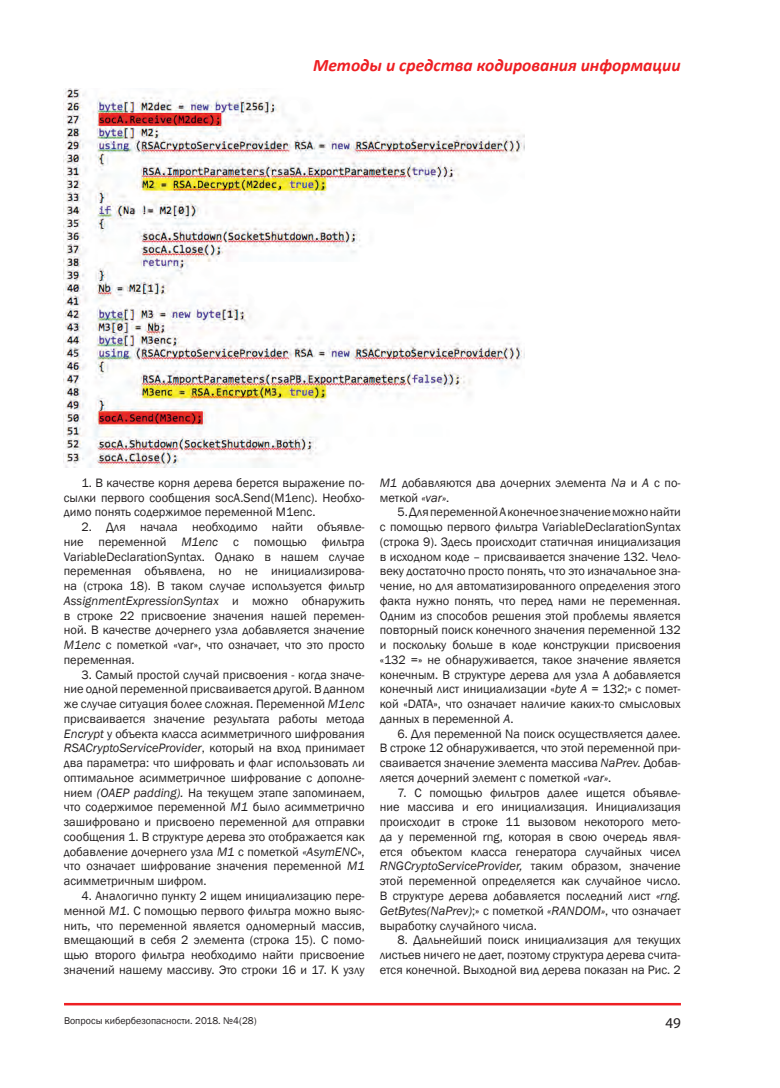
<style>
.page{position:relative;width:780px;height:1088px;background:#fff}
.page>*{position:absolute;margin:0;border:0;box-sizing:border-box;transform-origin:0 0}
.t1{font:italic 700 17.5px "Calibri";color:#ee1f23}
.t2{font:15px "Myriad Pro";color:#231f20}
.Текст_основной{font:12.5px/14.8px "Franklin Gothic";color:#231f20;text-align:justify}
.t3{font:10px "Franklin Gothic";color:#231f20}
.s1{font-style:italic}
</style>
<div class="page">
<hr style="left:64px;top:1003px;width:617px;height:2px;background:#ee1f23">
<img style="left:64px;top:89px;width:460px;height:379px">
<h1 class="t1" style="left:313px;top:54px;width:369px">Методы и средства кодирования информации</h1>
<p class="Текст_основной" style="left:64px;top:476px;width:302px;text-indent:18px">1. В качестве корня дерева берется выражение по&shy;сылки первого сообщения socA.Send(M1enc). Необхо&shy;димо понять содержимое переменной M1enc.</p>
<p class="Текст_основной" style="left:64px;top:520px;width:302px;text-indent:18px">2. Для начала необходимо найти объявле&shy;ние переменной <span class="s1">M1enc</span> с помощью фильтра VariableDeclarationSyntax. Однако в нашем случае переменная объявлена, но не инициализирова&shy;на (строка 18). В таком случае используется фильтр <span class="s1">AssignmentExpressionSyntax</span> и можно обнаружить в строке 22 присвоение значения нашей перемен&shy;ной. В качестве дочернего узла добавляется значение <span class="s1">M1enc</span> с пометкой «var», что означает, что это просто переменная.</p>
<p class="Текст_основной" style="left:64px;top:667px;width:302px;text-indent:18px">3. Самый простой случай присвоения - когда значе&shy;ние одной переменной присваивается другой. В данном же случае ситуация более сложная. Переменной <span class="s1">M1enc </span>присваивается значение результата работы метода <span class="s1">Encrypt</span> у объекта класса асимметричного шифрования <span class="s1">RSACryptoServiceProvider</span>, который на вход принимает два параметра: что шифровать и флаг использовать ли оптимальное асимметричное шифрование с дополне&shy;нием <span class="s1">(OAEP padding).</span> На текущем этапе запоминаем, что содержимое переменной <span class="s1">M1</span> было асимметрично зашифровано и присвоено переменной для отправки сообщения 1. В структуре дерева это отображается как добавление дочернего узла <span class="s1">M1</span> с пометкой <span class="s1">«AsymENC</span>», что означает шифрование значения переменной <span class="s1">M1 </span>асимметричным шифром.</p>
<p class="Текст_основной" style="left:64px;top:889px;width:302px;text-indent:18px">4. Аналогично пункту 2 ищем инициализацию пере&shy;менной <span class="s1">M1</span>. С помощью первого фильтра можно выяс&shy;нить, что переменной является одномерный массив, вмещающий в себя 2 элемента (строка 15). С помо&shy;щью второго фильтра необходимо найти присвоение значений нашему массиву. Это строки 16 и 17. К узлу</p>
<p class="Текст_основной" style="left:380px;top:476px;width:302px"><span class="s1">M1</span> добавляются два дочерних элемента <span class="s1">Na</span> и <span class="s1">A</span> с по&shy;меткой <span class="s1">«var»</span>.</p>
<p class="Текст_основной" style="left:380px;top:505px;width:302px;text-indent:18px">5. Для переменной A конечное значение можно найти с помощью первого фильтра VariableDeclarationSyntax (строка 9). Здесь происходит статичная инициализация в исходном коде – присваивается значение 132. Чело&shy;веку достаточно просто понять, что это изначальное зна&shy;чение, но для автоматизированного определения этого факта нужно понять, что перед нами не переменная.<br>Одним из способов решения этой проблемы является повторный поиск конечного значения переменной 132 и поскольку больше в коде конструкции присвоения «132 =» не обнаруживается, такое значение является конечным. В структуре дерева для узла A добавляется конечный лист инициализации «<span class="s1">byte A</span> = 132;» с помет&shy;кой «DATA», что означает наличие каких-то смысловых данных в переменной <span class="s1">A</span>.</p>
<p class="Текст_основной" style="left:380px;top:726px;width:302px;text-indent:18px">6. Для переменной Na поиск осуществляется далее.<br>В строке 12 обнаруживается, что этой переменной при&shy;сваивается значение элемента массива <span class="s1">NaPrev.</span> Добав&shy;ляется дочерний элемент с пометкой <span class="s1">«var»</span>.</p>
<p class="Текст_основной" style="left:380px;top:785px;width:302px;text-indent:18px">7. С помощью фильтров далее ищется объявле&shy;ние массива и его инициализация. Инициализация происходит в строке 11 вызовом некоторого мето&shy;да у переменной rng, которая в свою очередь явля&shy;ется объектом класса генератора случайных чисел <span class="s1">RNGCryptoServiceProvider,</span> таким образом, значение этой переменной определяется как случайное число.<br>В структуре дерева добавляется последний лист <span class="s1">«rng.<br>GetBytes(NaPrev)</span>;» с пометкой <span class="s1">«RANDOM»</span>, что означает выработку случайного числа.</p>
<p class="Текст_основной" style="left:380px;top:933px;width:302px;text-indent:18px">8. Дальнейший поиск инициализация для текущих листьев ничего не дает, поэтому структура дерева счита&shy;ется конечной. Выходной вид дерева показан на Рис. 2</p>
<p class="t3" style="left:64px;top:1014px;width:194px">Вопросы кибербезопасности. 2018. №4(28)</p>
<p class="t2" style="left:665px;top:1014px;width:17px">49</p>
</div>
